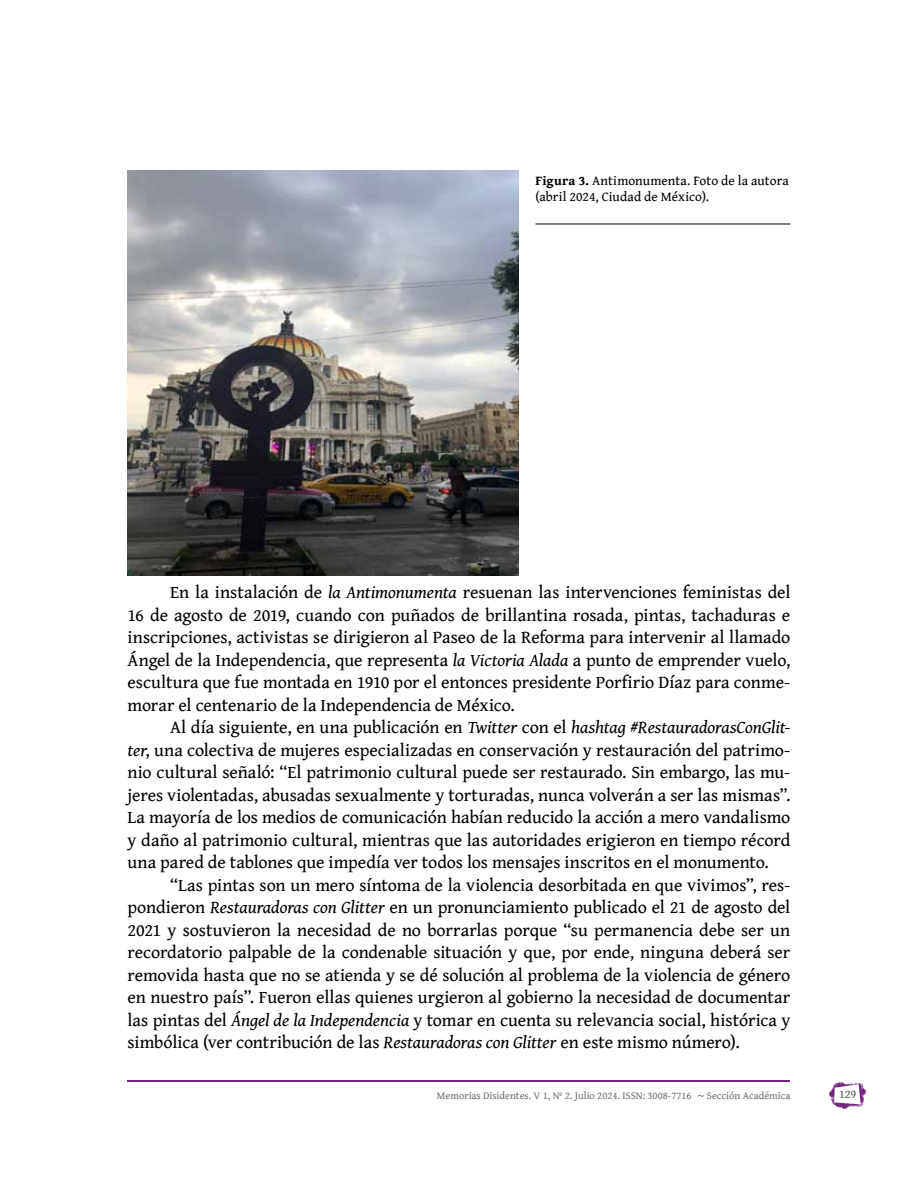
<style>
.page{position:relative;width:918px;height:1188px;background:#fff}
.page>*{position:absolute;margin:0;border:0;box-sizing:border-box;transform-origin:0 0}
.t1{font:18px/22.5px "Gentium Book Plus";letter-spacing:-.005em;color:#000;text-align:justify}
.t2{font:13.5px/16.2px "Gentium Book Plus";letter-spacing:.005em;color:#000}
.t3{font:12px "Gentium Book Plus";color:#575756}
.t4{font:10.5px "Gentium Book Plus";color:#706f6f}
.s1{font-weight:700}
.s2{font-style:italic}
.s3{font-family:"Roboto Slab"}
</style>
<div class="page">
<svg style="left:829px;top:1082px;width:38px;height:28px"></svg>
<hr style="left:128px;top:1080px;width:662px;height:1px;background:#70257b">
<img style="left:128px;top:170px;width:390px;height:406px">
<hr style="left:535px;top:224px;width:255px;height:1px;background:#000">
<p class="t2" style="left:535px;top:171px;width:255px"><span class="s1">Figura 3.</span> Antimonumenta. Foto de la autora (abril 2024, Ciudad de México).</p>
<p class="t1" style="left:128px;top:580px;width:664px;text-indent:43px">En la instalación de <span class="s2">la Antimonumenta</span> resuenan las intervenciones feministas del 16 de agosto de 2019, cuando con puñados de brillantina rosada, pintas, tachaduras e inscripciones, activistas se dirigieron al Paseo de la Reforma para intervenir al llamado Ángel de la Independencia, que representa <span class="s2">la Victoria Alada</span> a punto de emprender vuelo, escultura que fue montada en 1910 por el entonces presidente Porfirio Díaz para conme&shy;morar el centenario de la Independencia de México.</p>
<p class="t1" style="left:128px;top:715px;width:664px;text-indent:43px">Al día siguiente, en una publicación en <span class="s2">Twitter</span> con el <span class="s2">hashtag #RestauradorasConGlit&shy;ter</span>, una colectiva de mujeres especializadas en conservación y restauración del patrimo&shy;nio cultural señaló: “El patrimonio cultural puede ser restaurado. Sin embargo, las mu&shy;jeres violentadas, abusadas sexualmente y torturadas, nunca volverán a ser las mismas”.<br>La mayoría de los medios de comunicación habían reducido la acción a mero vandalismo y daño al patrimonio cultural, mientras que las autoridades erigieron en tiempo récord una pared de tablones que impedía ver todos los mensajes inscritos en el monumento.</p>
<p class="t1" style="left:128px;top:872px;width:664px;text-indent:43px">“Las pintas son un mero síntoma de la violencia desorbitada en que vivimos”, res&shy;pondieron <span class="s2">Restauradoras con Glitter</span> en un pronunciamiento publicado el 21 de agosto del 2021 y sostuvieron la necesidad de no borrarlas porque “su permanencia debe ser un recordatorio palpable de la condenable situación y que, por ende, ninguna deberá ser removida hasta que no se atienda y se dé solución al problema de la violencia de género en nuestro país”. Fueron ellas quienes urgieron al gobierno la necesidad de documentar las pintas del <span class="s2">Ángel de la Independencia</span> y tomar en cuenta su relevancia social, histórica y simbólica (ver contribución de las <span class="s2">Restauradoras con Glitter</span> en este mismo número).</p>
<p class="t4" style="left:437px;top:1086px;width:355px">Memorias Disidentes. V 1, Nº 2. Julio 2024. ISSN: 3008-7716 <span class="s3">~</span> Sección Académica</p>
<p class="t3" style="left:839px;top:1083px;width:19px">129</p>
</div>
